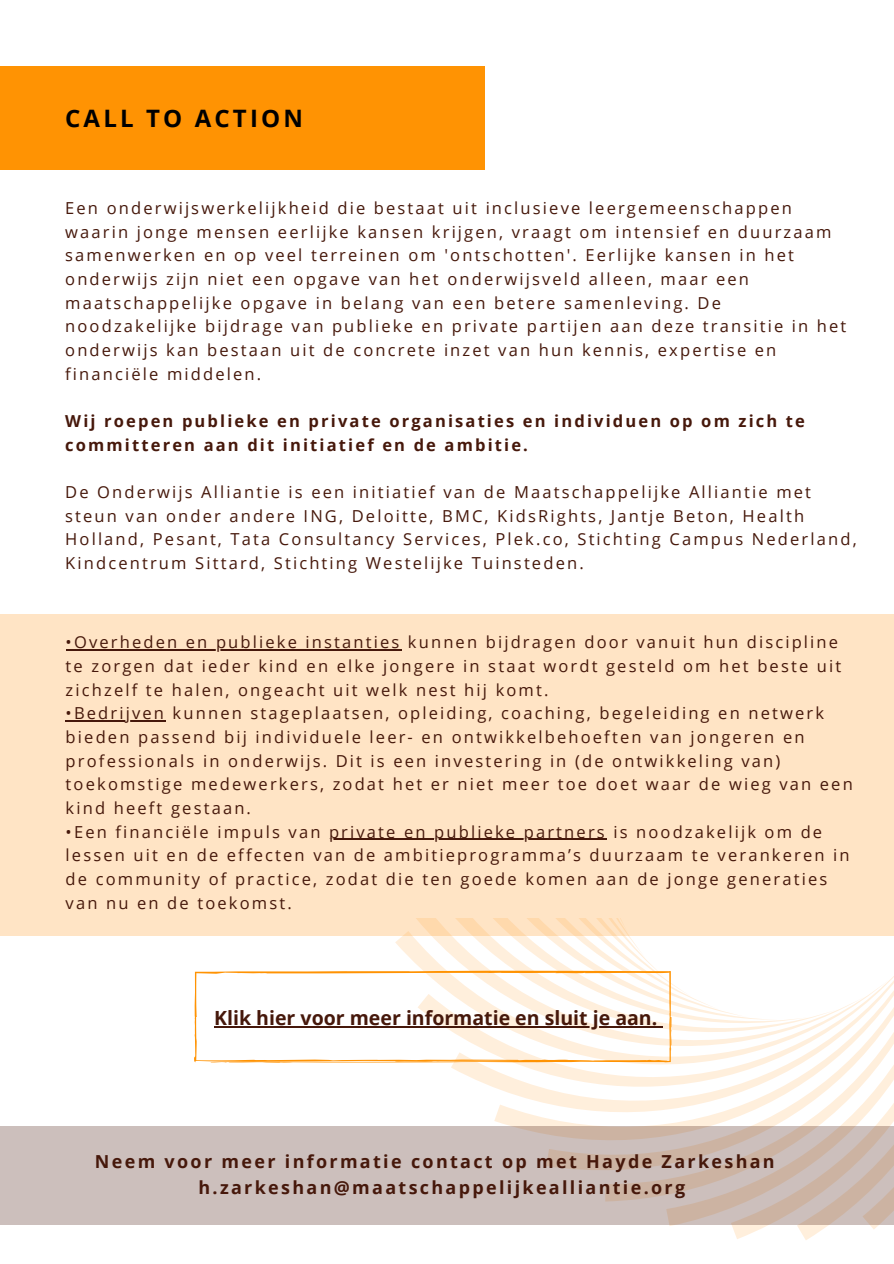
<style>
.page{position:relative;width:894px;height:1264px;background:#fff}
.page>*{position:absolute;margin:0;border:0;box-sizing:border-box;transform-origin:0 0}
.t1{font:700 24px "Open Sans";letter-spacing:.13em;color:#000}
.t2{font:700 19.5px "Open Sans";color:#46180b}
.t3{font:700 18px/26px "Open Sans";letter-spacing:.13em;color:#46180b}
.t4{font:16.5px/23.7px "Open Sans";letter-spacing:.13em;color:#46180b}
.t5{font:700 16.5px/23.7px "Open Sans";letter-spacing:.13em;color:#46180b}
</style>
<div class="page">
<div style="left:0;top:614px;width:893px;height:321px;background:#ffe4c5"></div>
<hr style="left:66px;top:649px;width:335px;height:1px;background:#46180b">
<hr style="left:66px;top:720px;width:100px;height:1px;background:#46180b">
<hr style="left:329px;top:838px;width:277px;height:1px;background:#46180b">
<div style="left:0;top:66px;width:485px;height:104px;background:#ff9303"></div>
<svg style="left:194px;top:918px;width:699px;height:322px"></svg>
<svg style="left:0;top:1126px;width:893px;height:98px;background:#ccbcb7"></svg>
<p class="t1" style="left:65px;top:101px;width:239px">CALL TO ACTION</p>
<p class="t4" style="left:65px;top:196px;width:782px">Een onderwijswerkelijkheid die bestaat uit inclusieve leergemeenschappen waarin jonge mensen eerlijke kansen krijgen, vraagt om intensief en duurzaam samenwerken en op veel terreinen om 'ontschotten'. Eerlijke kansen in het onderwijs zijn niet een opgave van het onderwijsveld alleen, maar een maatschappelijke opgave in belang van een betere samenleving. De noodzakelijke bijdrage van publieke en private partijen aan deze transitie in het onderwijs kan bestaan uit de concrete inzet van hun kennis, expertise en financiële middelen.</p>
<p class="t5" style="left:65px;top:409px;width:741px">Wij roepen publieke en private organisaties en individuen op om zich te committeren aan dit initiatief en de ambitie.</p>
<p class="t4" style="left:65px;top:480px;width:792px">De Onderwijs Alliantie is een initiatief van de Maatschappelijke Alliantie met steun van onder andere ING, Deloitte, BMC, KidsRights, Jantje Beton, Health Holland, Pesant, Tata Consultancy Services, Plek.co, Stichting Campus Nederland, Kindcentrum Sittard, Stichting Westelijke Tuinsteden.</p>
<p class="t4" style="left:66px;top:630px;width:777px">•Overheden en publieke instanties kunnen bijdragen door vanuit hun discipline te zorgen dat ieder kind en elke jongere in staat wordt gesteld om het beste uit zichzelf te halen, ongeacht uit welk nest hij komt.</p>
<p class="t4" style="left:66px;top:701px;width:788px">•Bedrijven kunnen stageplaatsen, opleiding, coaching, begeleiding en netwerk bieden passend bij individuele leer- en ontwikkelbehoeften van jongeren en professionals in onderwijs. Dit is een investering in (de ontwikkeling van) toekomstige medewerkers, zodat het er niet meer toe doet waar de wieg van een kind heeft gestaan.</p>
<p class="t4" style="left:66px;top:819px;width:785px">•Een financiële impuls van private en publieke partners is noodzakelijk om de lessen uit en de effecten van de ambitieprogramma’s duurzaam te verankeren in de community of practice, zodat die ten goede komen aan de jonge generaties van nu en de toekomst.</p>
<p class="t2" style="left:214px;top:1004px;width:444px">Klik hier voor meer informatie en sluit je aan.</p>
<p class="t3" style="left:198px;top:1148px;width:577px;text-indent:-103px">Neem voor meer informatie contact op met Hayde Zarkeshan h.zarkeshan@maatschappelijkealliantie.org</p>
</div>
